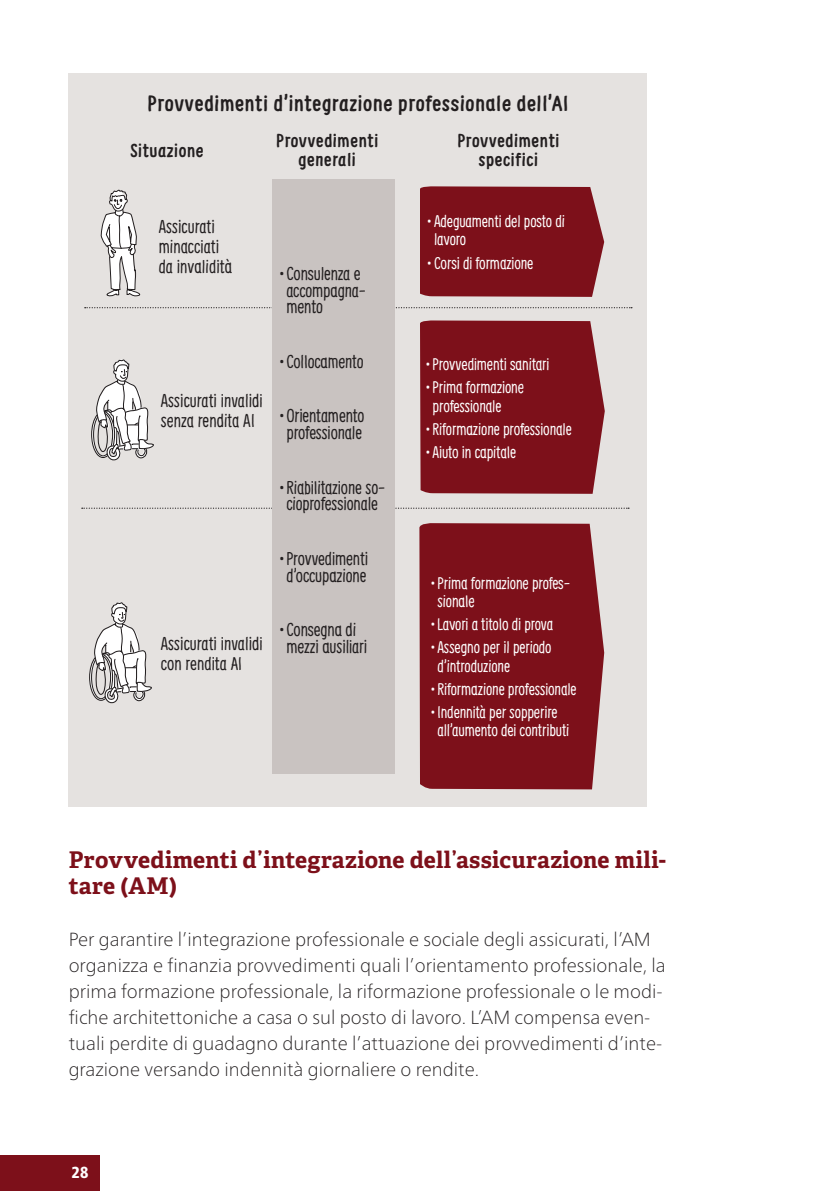
<style>
.page{position:relative;width:840px;height:1191px;background:#fff}
.page>*{position:absolute;margin:0;border:0;box-sizing:border-box;transform-origin:0 0}
.t1{font:700 23px/26px "Adelle";letter-spacing:.01em;color:#7d101a}
.t2{font:700 21.6px "Supernettcn";letter-spacing:.03em;color:#231f20}
.t3{font:100 19px/26px "Frutiger Neue LT Pro";color:#231f20}
.t4{font:18.4px/16.6px "Supernettcn";letter-spacing:-.005em;color:#231f20}
.t5{font:700 18.4px/18.4px "Supernettcn";letter-spacing:.03em;color:#231f20;text-align:center}
.t6{font:16.6px/18.4px "Supernettcn";letter-spacing:-.01em;color:#fff}
.t7{font:900 condensed 16px "Frutiger";color:#fff}
</style>
<div class="page">
<div style="left:0;top:1155px;width:99px;height:36px;background:#7d101a"></div>
<div style="left:69px;top:73px;width:577px;height:733px;background:#e5e2e0"></div>
<svg style="left:100px;top:189px;width:41px;height:108px"></svg>
<svg style="left:91px;top:359px;width:63px;height:102px"></svg>
<svg style="left:89px;top:602px;width:63px;height:102px"></svg>
<div style="left:420px;top:186px;width:184px;height:111px;background:#7d101a"></div>
<svg style="left:420px;top:320px;width:184px;height:174px;background:#801721"></svg>
<div style="left:419px;top:523px;width:185px;height:266px;background:#7d101a"></div>
<svg style="left:85px;top:307px;width:546px;height:1px"></svg>
<svg style="left:82px;top:507px;width:546px;height:2px"></svg>
<div style="left:272px;top:180px;width:123px;height:594px;background:#c9c3c1"></div>
<p class="t2" style="left:147px;top:89px;width:422px">Provvedimenti d’integrazione professionale dell’AI</p>
<p class="t5" style="left:130px;top:140px;width:75px">Situazione</p>
<p class="t5" style="left:276px;top:131px;width:103px">Provvedimenti generali</p>
<p class="t5" style="left:457px;top:131px;width:103px">Provvedimenti specifici</p>
<p class="t4" style="left:159px;top:215px;width:75px;line-height:20px">Assicurati minacciati da invalidità</p>
<p class="t4" style="left:161px;top:390px;width:103px;line-height:20px">Assicurati invalidi senza rendita AI</p>
<p class="t4" style="left:161px;top:633px;width:103px;line-height:20px">Assicurati invalidi con rendita AI</p>
<p class="t4" style="left:286px;top:264px;width:81px;text-indent:-7px">• Consulenza e accompagna&shy;mento</p>
<p class="t4" style="left:279px;top:352px;width:86px">• Collocamento</p>
<p class="t4" style="left:279px;top:407px;width:87px;text-align:center">• Orientamento professionale</p>
<p class="t4" style="left:279px;top:478px;width:107px;text-align:center">• Riabilitazione so&shy;cioprofessionale</p>
<p class="t4" style="left:279px;top:549px;width:90px;text-align:center">• Provvedimenti d’occupazione</p>
<p class="t4" style="left:286px;top:620px;width:82px;text-indent:-7px">• Consegna di mezzi ausiliari</p>
<p class="t6" style="left:434px;top:211px;width:132px;text-indent:-7px">• Adeguamenti del posto di lavoro</p>
<p class="t6" style="left:427px;top:253px;width:108px">• Corsi di formazione</p>
<p class="t6" style="left:425px;top:354px;width:125px">• Provvedimenti sanitari</p>
<p class="t6" style="left:432px;top:377px;width:93px;text-indent:-7px">• Prima formazione professionale</p>
<p class="t6" style="left:425px;top:419px;width:148px">• Riformazione professionale</p>
<p class="t6" style="left:425px;top:442px;width:92px">• Aiuto in capitale</p>
<p class="t6" style="left:437px;top:573px;width:134px;text-indent:-7px">• Prima formazione profes&shy;sionale</p>
<p class="t6" style="left:430px;top:614px;width:124px">• Lavori a titolo di prova</p>
<p class="t6" style="left:437px;top:637px;width:115px;text-indent:-7px">• Assegno per il periodo d’introduzione</p>
<p class="t6" style="left:430px;top:679px;width:148px">• Riformazione professionale</p>
<p class="t6" style="left:437px;top:702px;width:133px;text-indent:-7px">• Indennità per sopperire all’aumento dei contributi</p>
<p class="t1" style="left:69px;top:847px;width:598px">Provvedimenti d’integrazione dell’assicurazione mili&shy;tare (AM)</p>
<p class="t3" style="left:69px;top:926px;width:598px">Per garantire l’integrazione professionale e sociale degli assicurati, l’AM organizza e finanzia provvedimenti quali l’orientamento professionale, la prima formazione professionale, la riformazione professionale o le modi&shy;fiche architettoniche a casa o sul posto di lavoro. L’AM compensa even&shy;tuali perdite di guadagno durante l’attuazione dei provvedimenti d’inte&shy;grazione versando indennità giornaliere o rendite.</p>
<p class="t7" style="left:71px;top:1163px;width:19px">28</p>
</div>
